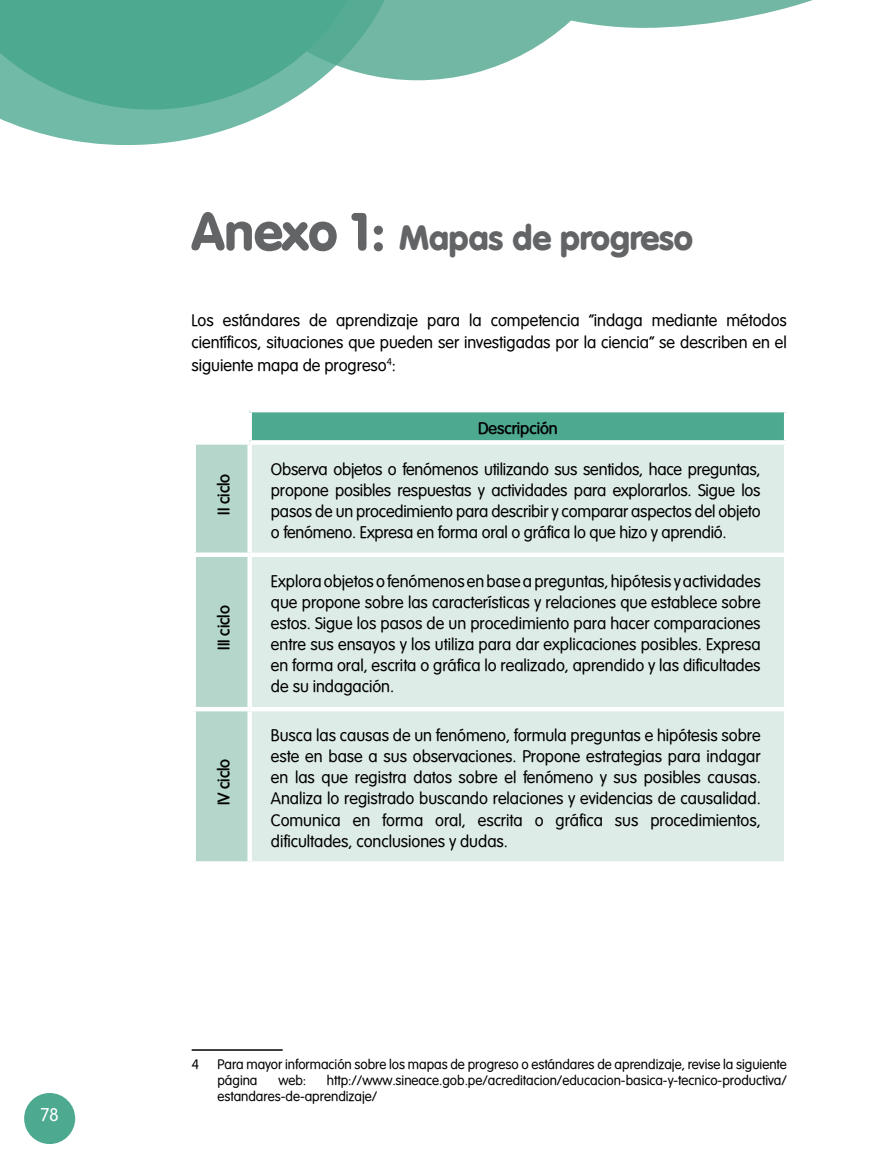
<style>
.page{position:relative;width:872px;height:1170px;background:#fff}
.page>*{position:absolute;margin:0;border:0;box-sizing:border-box;transform-origin:0 0}
.t1{font:34.5px "Vogue";color:#636466}
.t2{font:18px "Vogel Normal";color:#fff}
.t3{font:16.5px/21px "Vogel Normal";color:#000;text-align:justify}
.t4{font:700 16.5px "Vogel";color:#000}
.t5{font:13.5px/16.2px "Vogel Normal";color:#000}
.s1{font-size:52.5px}
</style>
<div class="page">
<div style="left:24px;top:1092px;width:51px;height:51px;background:#4ea991;border-radius:50%"></div>
<div style="left:250px;top:410px;width:536px;height:32px;background:#4ea991"></div>
<div style="left:196px;top:444px;width:51px;height:417px;background:#b4d6cb"></div>
<div style="left:252px;top:444px;width:532px;height:417px;background:#deece7"></div>
<hr style="left:250px;top:408px;width:538px;height:4px;background:#fff">
<div style="left:247px;top:412px;width:5px;height:28px;background:#fff"></div>
<hr style="left:784px;top:412px;width:4px;height:28px;background:#fff">
<svg style="left:250px;top:440px;width:536px;height:2px"></svg>
<div style="left:191px;top:552px;width:59px;height:5px;background:#fff"></div>
<div style="left:250px;top:552px;width:538px;height:5px;background:#fff"></div>
<div style="left:191px;top:706px;width:59px;height:5px;background:#fff"></div>
<div style="left:250px;top:706px;width:538px;height:5px;background:#fff"></div>
<svg style="left:194px;top:861px;width:56px;height:2px"></svg>
<svg style="left:0;top:110px;width:273px;height:35px;fill:#71baa7"></svg>
<svg style="left:0;top:0;width:813px;height:110px"></svg>
<hr style="left:192px;top:1049px;width:91px;height:1px;background:#000">
<p class="t2" style="left:41px;top:1104px;width:20px">78</p>
<h1 class="t1" style="left:191px;top:217px;width:503px"><span class="s1">Anexo 1:</span> Mapas de progreso</h1>
<p class="t3" style="left:191px;top:309px;width:597px;line-height:22.5px">Los estándares de aprendizaje para la competencia “indaga mediante métodos científicos, situaciones que pueden ser investigadas por la ciencia” se describen en el siguiente mapa de progreso<sup>4</sup>:</p>
<p class="t4" style="left:213px;top:514px;width:42px;rotate:-90deg">II ciclo</p>
<p class="t4" style="left:213px;top:649px;width:46px;rotate:-90deg">III ciclo</p>
<p class="t4" style="left:213px;top:805px;width:48px;rotate:-90deg">IV ciclo</p>
<p class="t4" style="left:478px;top:418px;width:81px">Descripción</p>
<p class="t3" style="left:271px;top:458px;width:491px">Observa objetos o fenómenos utilizando sus sentidos, hace preguntas, propone posibles respuestas y actividades para explorarlos. Sigue los pasos de un procedimiento para describir y comparar aspectos del objeto o fenómeno. Expresa en forma oral o gráfica lo que hizo y aprendió.</p>
<p class="t3" style="left:271px;top:570px;width:491px">Explora objetos o fenómenos en base a preguntas, hipótesis y actividades que propone sobre las características y relaciones que establece sobre estos. Sigue los pasos de un procedimiento para hacer comparaciones entre sus ensayos y los utiliza para dar explicaciones posibles. Expresa en forma oral, escrita o gráfica lo realizado, aprendido y las dificultades de su indagación.</p>
<p class="t3" style="left:271px;top:725px;width:491px">Busca las causas de un fenómeno, formula preguntas e hipótesis sobre este en base a sus observaciones. Propone estrategias para indagar en las que registra datos sobre el fenómeno y sus posibles causas.<br>Analiza lo registrado buscando relaciones y evidencias de causalidad.<br>Comunica en forma oral, escrita o gráfica sus procedimientos, dificultades, conclusiones y dudas.</p>
<p class="t5" style="left:192px;top:1055px;width:9px">4</p>
<p class="t5" style="left:217px;top:1055px;width:571px">Para mayor información sobre los mapas de progreso o estándares de aprendizaje, revise la siguiente página</p>
<p class="t5" style="left:217px;top:1071px;width:571px;text-indent:109px">http://www.sineace.gob.pe/acreditacion/educacion-basica-y-tecnico-productiva/ estandares-de-aprendizaje/</p>
<p class="t5" style="left:278px;top:1071px;width:29px">web:</p>
</div>
